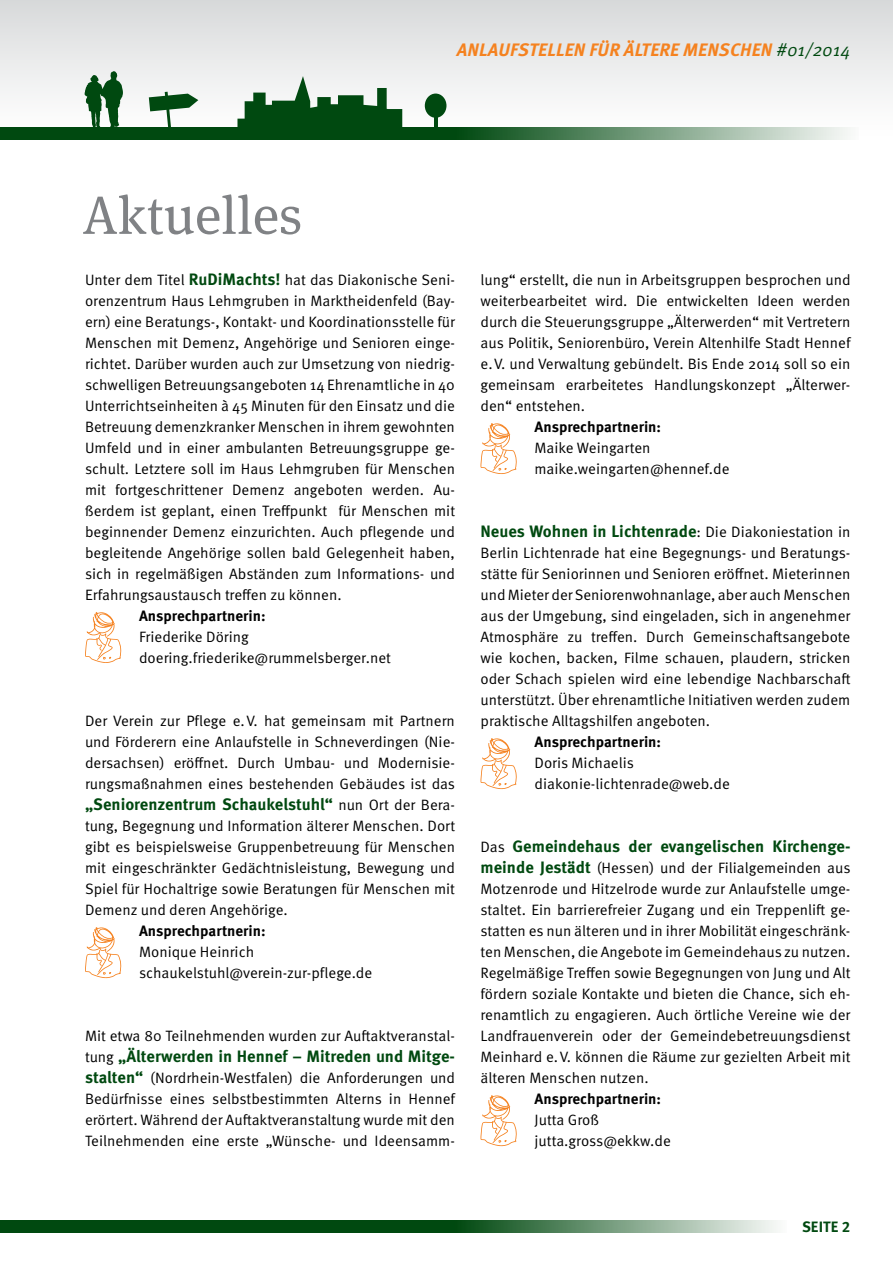
<style>
.page{position:relative;width:893px;height:1263px;background:#fff}
.page>*{position:absolute;margin:0;border:0;box-sizing:border-box;transform-origin:0 0}
.ohne_Grundlinie{font:54px "Meta Serif OT";color:#808285}
.t1{font:italic 700 18px "Meta OT";letter-spacing:.01em;color:#f58220}
.Copy{font:700 16.5px "Meta OT";color:#004910}
.Copy-2{font:15px/21px "Meta OT Norm";color:#000;text-align:justify}
.Copy-3{font:700 15px "Meta OT";color:#000}
.ohne_Grundlinie-2{font:700 15px "Meta OT";letter-spacing:.01em;color:#004910}
.s1{font-family:"Meta OT Norm Ita";font-weight:400;font-style:normal;color:#004910}
.s2{font-family:"Meta OT";font-weight:700;font-size:16.5px;color:#004910}
.s3{font-family:"Meta OT Norm";font-weight:400;font-size:15px;color:#000}
</style>
<div class="page">
<div style="left:0;top:1220px;width:455px;height:13px;background:#004910"></div>
<svg style="left:455px;top:1220px;width:322px;height:13px;background:#7a9f82"></svg>
<div style="left:0;top:0;width:893px;height:191px;background:linear-gradient(to bottom,#dcddde,#fff)"></div>
<div style="left:0;top:128px;width:455px;height:12px;background:#004910"></div>
<svg style="left:455px;top:128px;width:404px;height:12px;background:#7da285"></svg>
<svg style="left:237px;top:76px;width:165px;height:52px"></svg>
<div style="left:425px;top:94px;width:21px;height:24px;background:#004910;border-radius:50%"></div>
<hr style="left:434px;top:115px;width:4px;height:17px;background:#004910">
<svg style="left:149px;top:92px;width:49px;height:36px"></svg>
<svg style="left:85px;top:71px;width:38px;height:57px"></svg>
<svg style="left:85px;top:612px;width:36px;height:51px"></svg>
<svg style="left:85px;top:927px;width:36px;height:51px"></svg>
<svg style="left:480px;top:423px;width:37px;height:51px"></svg>
<svg style="left:480px;top:738px;width:37px;height:51px"></svg>
<svg style="left:480px;top:1095px;width:37px;height:51px"></svg>
<p class="ohne_Grundlinie" style="left:82px;top:183px;width:221px">Aktuelles</p>
<p class="t1" style="left:457px;top:39px;width:395px">ANLAUFSTELLEN FÜR ÄLTERE MENSCHEN <span class="s1">#01/2014</span></p>
<p class="Copy-2" style="left:85px;top:270px;width:372px">Unter dem Titel <span class="s2">RuDiMachts!</span> hat das Diakonische Seni&shy;orenzentrum Haus Lehmgruben in Marktheidenfeld (Bay&shy;ern) eine Beratungs-, Kontakt- und Koordinationsstelle für Menschen mit Demenz, Angehörige und Senioren einge&shy;richtet. Darüber wurden auch zur Umsetzung von niedrig&shy;schwelligen Betreuungsangeboten 14 Ehrenamtliche in 40<br>Unterrichtseinheiten à 45 Minuten für den Einsatz und die Betreuung demenzkranker Menschen in ihrem gewohnten Umfeld und in einer ambulanten Betreuungsgruppe ge&shy;schult. Letztere soll im Haus Lehmgruben für Menschen mit fortgeschrittener Demenz angeboten werden. Au&shy;ßerdem ist geplant, einen Treffpunkt für Menschen mit beginnender Demenz einzurichten. Auch pflegende und begleitende Angehörige sollen bald Gelegenheit haben, sich in regelmäßigen Abständen zum Informations- und Erfahrungsaustausch treffen zu können.</p>
<p class="Copy-3" style="left:139px;top:607px;width:128px">Ansprechpartnerin:</p>
<p class="Copy-2" style="left:139px;top:627px;width:111px">Friederike Döring</p>
<p class="Copy-2" style="left:139px;top:648px;width:254px">doering.friederike@rummelsberger.net</p>
<p class="Copy-2" style="left:85px;top:711px;width:372px">Der Verein zur Pflege e.V. hat gemeinsam mit Partnern und Förderern eine Anlaufstelle in Schneverdingen (Nie&shy;dersachsen) eröffnet. Durch Umbau- und Modernisie&shy;rungsmaßnahmen eines bestehenden Gebäudes ist das</p>
<p class="Copy" style="left:85px;top:794px;width:371px">„Seniorenzentrum Schaukelstuhl“ <span class="s3">nun Ort der Bera-</span></p>
<p class="Copy-2" style="left:85px;top:816px;width:372px">tung, Begegnung und Information älterer Menschen. Dort gibt es beispielsweise Gruppenbetreuung für Menschen mit eingeschränkter Gedächtnisleistung, Bewegung und Spiel für Hochaltrige sowie Beratungen für Menschen mit Demenz und deren Angehörige.</p>
<p class="Copy-3" style="left:139px;top:922px;width:128px">Ansprechpartnerin:</p>
<p class="Copy-2" style="left:139px;top:942px;width:117px">Monique Heinrich</p>
<p class="Copy-2" style="left:139px;top:963px;width:235px">schaukelstuhl@verein-zur-pflege.de</p>
<p class="Copy-2" style="left:85px;top:1026px;width:371px">Mit etwa 80 Teilnehmenden wurden zur Auftaktveranstal-</p>
<p class="Copy" style="left:85px;top:1046px;width:371px"><span class="s3">tung</span> „Älterwerden in Hennef – Mitreden und Mitge-</p>
<p class="Copy-2" style="left:85px;top:1068px;width:372px"><span class="s2">stalten“</span> (Nordrhein-Westfalen) die Anforderungen und Bedürfnisse eines selbstbestimmten Alterns in Hennef erörtert. Während der Auftaktveranstaltung wurde mit den Teilnehmenden eine erste „Wünsche- und Ideensamm-</p>
<p class="Copy-2" style="left:480px;top:270px;width:372px">lung“ erstellt, die nun in Arbeitsgruppen besprochen und weiterbearbeitet wird. Die entwickelten Ideen werden durch die Steuerungsgruppe „Älterwerden“ mit Vertretern aus Politik, Seniorenbüro, Verein Altenhilfe Stadt Hennef e.V. und Verwaltung gebündelt. Bis Ende 2014 soll so ein gemeinsam erarbeitetes Handlungskonzept „Älterwer&shy;den“ entstehen.</p>
<p class="Copy-3" style="left:534px;top:418px;width:128px">Ansprechpartnerin:</p>
<p class="Copy-2" style="left:534px;top:438px;width:118px">Maike Weingarten</p>
<p class="Copy-2" style="left:534px;top:459px;width:196px">maike.weingarten@hennef.de</p>
<p class="Copy" style="left:480px;top:521px;width:371px">Neues Wohnen in Lichtenrade<span class="s3">: Die Diakoniestation in</span></p>
<p class="Copy-2" style="left:480px;top:543px;width:372px">Berlin Lichtenrade hat eine Begegnungs- und Beratungs&shy;stätte für Seniorinnen und Senioren eröffnet. Mieterinnen und Mieter der Seniorenwohnanlage, aber auch Menschen aus der Umgebung, sind eingeladen, sich in angenehmer Atmosphäre zu treffen. Durch Gemeinschaftsangebote wie kochen, backen, Filme schauen, plaudern, stricken oder Schach spielen wird eine lebendige Nachbarschaft unterstützt. Über ehrenamtliche Initiativen werden zudem praktische Alltagshilfen angeboten.</p>
<p class="Copy-3" style="left:534px;top:733px;width:128px">Ansprechpartnerin:</p>
<p class="Copy-2" style="left:534px;top:753px;width:101px">Doris Michaelis</p>
<p class="Copy-2" style="left:534px;top:774px;width:197px">diakonie-lichtenrade@web.de</p>
<p class="Copy" style="left:480px;top:836px;width:371px"><span class="s3">Das</span> Gemeindehaus der evangelischen Kirchenge-</p>
<p class="Copy-2" style="left:480px;top:858px;width:372px"><span class="s2">meinde Jestädt</span> (Hessen) und der Filialgemeinden aus Motzenrode und Hitzelrode wurde zur Anlaufstelle umge&shy;staltet. Ein barrierefreier Zugang und ein Treppenlift ge&shy;statten es nun älteren und in ihrer Mobilität eingeschränk&shy;ten Menschen, die Angebote im Gemeindehaus zu nutzen.<br>Regelmäßige Treffen sowie Begegnungen von Jung und Alt fördern soziale Kontakte und bieten die Chance, sich eh&shy;renamtlich zu engagieren. Auch örtliche Vereine wie der Landfrauenverein oder der Gemeindebetreuungsdienst Meinhard e.V. können die Räume zur gezielten Arbeit mit älteren Menschen nutzen.</p>
<p class="Copy-3" style="left:534px;top:1090px;width:128px">Ansprechpartnerin:</p>
<p class="Copy-2" style="left:534px;top:1110px;width:66px">Jutta Groß</p>
<p class="Copy-2" style="left:534px;top:1131px;width:138px">jutta.gross@ekkw.de</p>
<p class="ohne_Grundlinie-2" style="left:802px;top:1217px;width:50px">SEITE 2</p>
</div>
